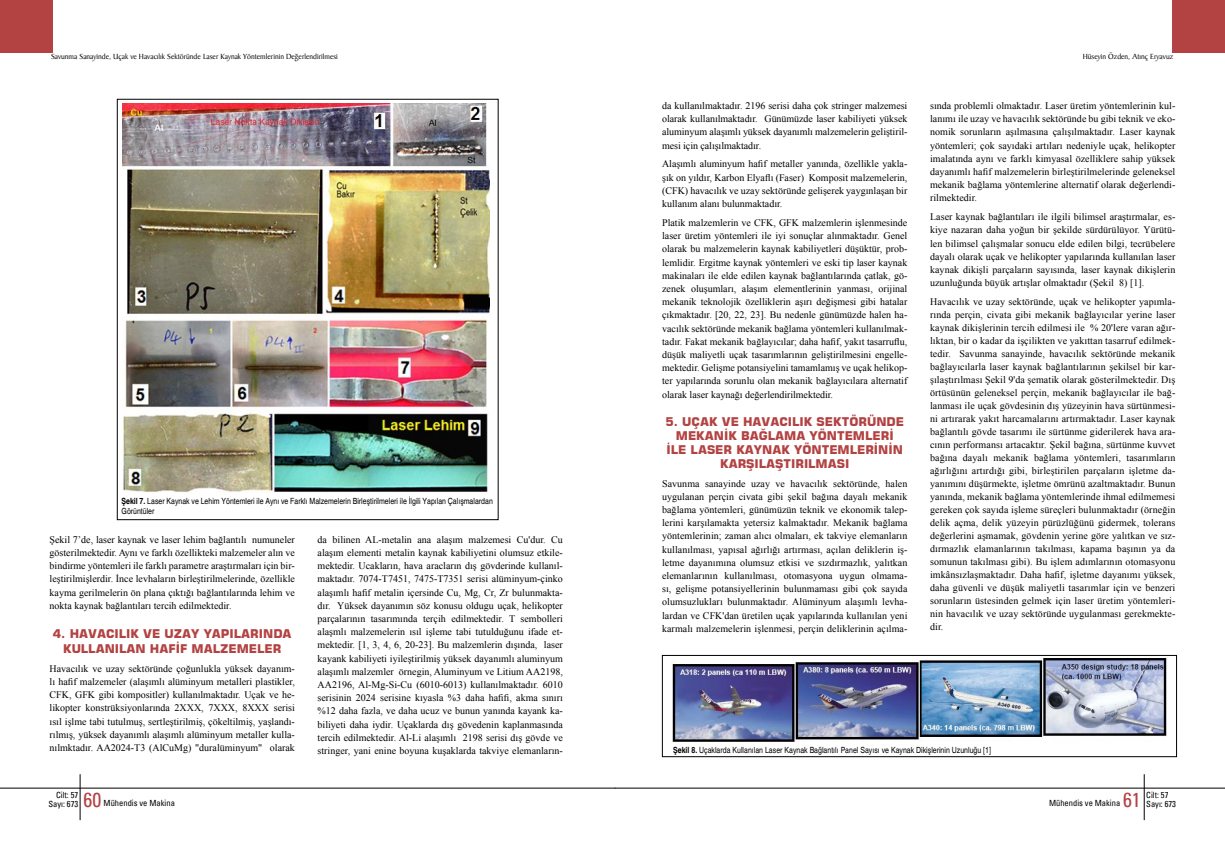
<style>
.page{position:relative;width:1225px;height:859px;background:#fff}
.page>*{position:absolute;margin:0;border:0;box-sizing:border-box;transform-origin:0 0}
.t1{font:condensed 20px "Univers";color:#b34242}
.t2{font:700 12px/14px "Square 721 BT";color:#b34242;text-align:center}
.t3{font:10px/13.2px "Times New Roman";color:#000;text-align:justify}
.t4{font:condensed 8.5px/10px "Helvetica";color:#000}
.t5{font:condensed 8.5px/9px "Univers";color:#000;text-align:right}
.t6{font:8px "Baker Signet BT";color:#000}
.s1{font-weight:700}
</style>
<div class="page">
<div style="left:1172px;top:0;width:53px;height:52px;background:#b34242"></div>
<div style="left:0;top:0;width:52px;height:52px;background:#b34242"></div>
<hr style="left:0;top:788px;width:615px;height:1px;background:#000">
<hr style="left:614px;top:788px;width:611px;height:1px;background:#000">
<hr style="left:80px;top:774px;width:1px;height:46px;background:#000">
<hr style="left:1144px;top:774px;width:1px;height:46px;background:#000">
<img style="left:123px;top:103px;width:367px;height:389px">
<img style="left:671px;top:658px;width:496px;height:84px">
<div style="left:662px;top:655px;width:514px;height:102px;border:1px solid #000"></div>
<p class="t6" style="left:51px;top:52px;width:288px">Savunma Sanayinde, Uçak ve Havacılık Sektöründe Laser Kaynak Yöntemlerinin Değerlendirilmesi</p>
<p class="t6" style="left:1082px;top:52px;width:92px">Hüseyin Özden, Atınç Eryavuz</p>
<p class="t4" style="left:122px;top:496px;width:373px"><span class="s1">Şekil 7.</span> Laser Kaynak ve Lehim Yöntemleri ile Aynı ve Farklı Malzemelerin Birleştirilmeleri ile İlgili Yapılan Çalışmalardan<br>Görüntüler</p>
<p class="t3" style="left:50px;top:533px;width:247px">Şekil 7’de, laser kaynak ve laser lehim bağlantılı numuneler gösterilmektedir. Aynı ve farklı özellikteki malzemeler alın ve bindirme yöntemleri ile farklı parametre araştırmaları için bir&shy;leştirilmişlerdir. İnce levhaların birleştirilmelerinde, özellikle kayma gerilmelerin ön plana çıktığı bağlantılarında lehim ve nokta kaynak bağlantıları tercih edilmektedir.</p>
<p class="t2" style="left:53px;top:626px;width:240px;line-height:15px">4. HAVACILIK VE UZAY YAPILARINDA<br>KULLANILAN HAFİF MALZEMELER</p>
<p class="t3" style="left:50px;top:662px;width:247px">Havacılık ve uzay sektöründe çoğunlukla yüksek dayanım&shy;lı hafif malzemeler (alaşımlı alüminyum metalleri plastikler, CFK, GFK gibi kompositler) kullanılmaktadır. Uçak ve he&shy;likopter konstrüksiyonlarında 2XXX, 7XXX, 8XXX serisi ısıl işlme tabi tutulmuş, sertleştirilmiş, çökeltilmiş, yaşlandı&shy;rılmış, yüksek dayanımlı alaşımlı alüminyum metaller kulla&shy;nılmktadır. AA2024-T3 (AlCuMg) "duralüminyum" olarak</p>
<p class="t3" style="left:317px;top:533px;width:247px">da bilinen AL-metalin ana alaşım malzemesi Cu'dur. Cu alaşım elementi metalin kaynak kabiliyetini olumsuz etkile&shy;mektedir. Ucakların, hava aracların dış gövderinde kullanıl&shy;maktadır. 7074-T7451, 7475-T7351 serisi alüminyum-çinko alaşımlı hafif metalin içersinde Cu, Mg, Cr, Zr bulunmakta&shy;dır. Yüksek dayanımın söz konusu oldugu uçak, helikopter parçalarının tasarımında terçih edilmektedir. T sembolleri alaşmlı malzemelerin ısıl işleme tabi tutulduğunu ifade et&shy;mektedir. [1, 3, 4, 6, 20-23]. Bu malzemlerin dışında, laser kayank kabiliyeti iyileştirilmiş yüksek dayanımlı aluminyum alaşımlı malzemler örnegin, Aluminyum ve Litium AA2198, AA2196, Al-Mg-Si-Cu (6010-6013) kullanılmaktadır. 6010 serisinin 2024 serisine kıyasla %3 daha hafifi, akma sınırı %12 daha fazla, ve daha ucuz ve bunun yanında kayank ka&shy;biliyeti daha iydir. Uçaklarda dış gövedenin kaplanmasında tercih edilmektedir. Al-Li alaşımlı 2198 serisi dış gövde ve stringer, yani enine boyuna kuşaklarda takviye elemanların-</p>
<p class="t3" style="left:662px;top:99px;width:247px">da kullanılmaktadır. 2196 serisi daha çok stringer malzemesi olarak kullanılmaktadır. Günümüzde laser kabiliyeti yüksek aluminyum alaşımlı yüksek dayanımlı malzemelerin geliştiril&shy;mesi için çalışılmaktadır.</p>
<p class="t3" style="left:662px;top:157px;width:247px">Alaşımlı aluminyum hafif metaller yanında, özellikle yakla&shy;şık on yıldır, Karbon Elyaflı (Faser) Komposit malzemelerin, (CFK) havacılık ve uzay sektöründe gelişerek yaygınlaşan bir kullanım alanı bulunmaktadır.</p>
<p class="t3" style="left:662px;top:216px;width:247px">Platik malzemlerin ve CFK, GFK malzemlerin işlenmesinde laser üretim yöntemleri ile iyi sonuçlar alınmaktadır. Genel olarak bu malzemelerin kaynak kabiliyetleri düşüktür, prob&shy;lemlidir. Ergitme kaynak yöntemleri ve eski tip laser kaynak makinaları ile elde edilen kaynak bağlantılarında çatlak, gö&shy;zenek oluşumları, alaşım elementlerinin yanması, orijinal mekanik teknolojik özelliklerin aşırı değişmesi gibi hatalar çıkmaktadır. [20, 22, 23]. Bu nedenle günümüzde halen ha&shy;vacılık sektöründe mekanik bağlama yöntemleri kullanılmak&shy;tadır. Fakat mekanik bağlayıcılar; daha hafif, yakıt tasarruflu, düşük maliyetli uçak tasarımlarının geliştirilmesini engelle&shy;mektedir. Gelişme potansiyelini tamamlamış ve uçak helikop&shy;ter yapılarında sorunlu olan mekanik bağlayıcılara alternatif olarak laser kaynağı değerlendirilmektedir.</p>
<p class="t2" style="left:665px;top:414px;width:240px">5. UÇAK VE HAVACILIK SEKTÖRÜNDE<br>MEKANİK BAĞLAMA YÖNTEMLERİ<br>İLE LASER KAYNAK YÖNTEMLERİNİN<br>KARŞILAŞTIRILMASI</p>
<p class="t3" style="left:662px;top:476px;width:247px">Savunma sanayinde uzay ve havacılık sektöründe, halen uygulanan perçin civata gibi şekil bağına dayalı mekanik bağlama yöntemleri, günümüzün teknik ve ekonomik talep&shy;lerini karşılamakta yetersiz kalmaktadır. Mekanik bağlama yöntemlerinin; zaman alıcı olmaları, ek takviye elemanların kullanılması, yapısal ağırlığı artırması, açılan deliklerin iş&shy;letme dayanımına olumsuz etkisi ve sızdırmazlık, yalıtkan elemanlarının kullanılması, otomasyona uygun olmama&shy;sı, gelişme potansiyellerinin bulunmaması gibi çok sayıda olumsuzlukları bulunmaktadır. Alüminyum alaşımlı levha&shy;lardan ve CFK'dan üretilen uçak yapılarında kullanılan yeni karmalı malzemelerin işlenmesi, perçin deliklerinin açılma-</p>
<p class="t3" style="left:930px;top:99px;width:247px">sında problemli olmaktadır. Laser üretim yöntemlerinin kul&shy;lanımı ile uzay ve havacılık sektöründe bu gibi teknik ve eko&shy;nomik sorunların aşılmasına çalışılmaktadır. Laser kaynak yöntemleri; çok sayıdaki artıları nedeniyle uçak, helikopter imalatında aynı ve farklı kimyasal özelliklere sahip yüksek dayanımlı hafif malzemelerin birleştirilmelerinde geleneksel mekanik bağlama yöntemlerine alternatif olarak değerlendi&shy;rilmektedir.</p>
<p class="t3" style="left:930px;top:210px;width:247px">Laser kaynak bağlantıları ile ilgili bilimsel araştırmalar, es&shy;kiye nazaran daha yoğun bir şekilde sürdürülüyor. Yürütü&shy;len bilimsel çalışmalar sonucu elde edilen bilgi, tecrübelere dayalı olarak uçak ve helikopter yapılarında kullanılan laser kaynak dikişli parçaların sayısında, laser kaynak dikişlerin uzunluğunda büyük artışlar olmaktadır (Şekil 8) [1].</p>
<p class="t3" style="left:930px;top:295px;width:247px">Havacılık ve uzay sektöründe, uçak ve helikopter yapımla&shy;rında perçin, civata gibi mekanik bağlayıcılar yerine laser kaynak dikişlerinin tercih edilmesi ile % 20'lere varan ağır&shy;lıktan, bir o kadar da işçilikten ve yakıttan tasarruf edilmek&shy;tedir. Savunma sanayinde, havacılık sektöründe mekanik bağlayıcılarla laser kaynak bağlantılarının şekilsel bir kar&shy;şılaştırılması Şekil 9'da şematik olarak gösterilmektedir. Dış örtüsünün geleneksel perçin, mekanik bağlayıcılar ile bağ&shy;lanması ile uçak gövdesinin dış yüzeyinin hava sürtünmesi&shy;ni artırarak yakıt harcamalarını artırmaktadır. Laser kaynak bağlantılı gövde tasarımı ile sürtünme giderilerek hava ara&shy;cının performansı artacaktır. Şekil bağına, sürtünme kuvvet bağına dayalı mekanik bağlama yöntemleri, tasarımların ağırlığını artırdığı gibi, birleştirilen parçaların işletme da&shy;yanımını düşürmekte, işletme ömrünü azaltmaktadır. Bunun yanında, mekanik bağlama yöntemlerinde ihmal edilmemesi gereken çok sayıda işleme süreçleri bulunmaktadır (örneğin delik açma, delik yüzeyin pürüzlüğünü gidermek, tolerans değerlerini aşmamak, gövdenin yerine göre yalıtkan ve sız&shy;dırmazlık elamanlarının takılması, kapama başının ya da somunun takılması gibi). Bu işlem adımlarının otomasyonu imkânsızlaşmaktadır. Daha hafif, işletme dayanımı yüksek, daha güvenli ve düşük maliyetli tasarımlar için ve benzeri sorunların üstesinden gelmek için laser üretim yöntemleri&shy;nin havacılık ve uzay sektöründe uygulanması gerekmekte&shy;dir.</p>
<p class="t4" style="left:673px;top:745px;width:319px"><span class="s1">Şekil 8.</span> Uçaklarda Kullanılan Laser Kaynak Bağlantılı Panel Sayısı ve Kaynak Dikişlerinin Uzunluğu [1]</p>
<p class="t5" style="left:49px;top:790px;width:31px">Cilt: 57<br>Sayı: 673</p>
<p class="t5" style="left:1146px;top:790px;width:24px">Cilt: 57</p>
<h1 class="t1" style="left:84px;top:786px;width:19px">60</h1>
<p class="t5" style="left:104px;top:799px;width:73px">Mühendis ve Makina</p>
<p class="t5" style="left:1049px;top:799px;width:73px">Mühendis ve Makina</p>
<h1 class="t1" style="left:1123px;top:786px;width:19px">61</h1>
<p class="t5" style="left:1146px;top:799px;width:31px">Sayı: 673</p>
</div>
